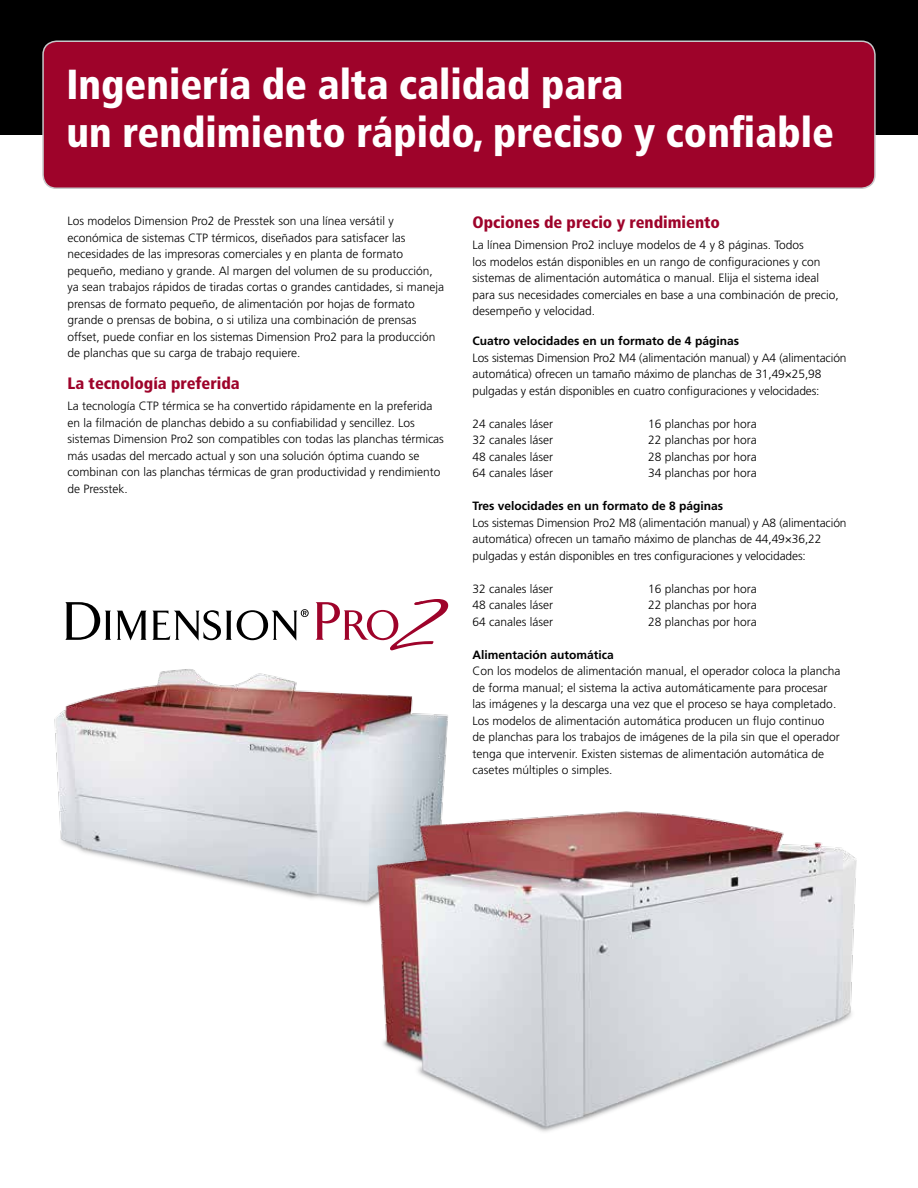
<style>
.page{position:relative;width:918px;height:1188px;background:#fff}
.page>*{position:absolute;margin:0;border:0;box-sizing:border-box;transform-origin:0 0}
.t1{font:900 condensed 42px/48px "Frutiger LT Std";color:#fff}
.t2{font:900 condensed 16.5px "Frutiger LT Std";color:#9e032a}
.t3{font:300 12px/16.5px "Frutiger LT Std";color:#000}
.t4{font:700 12px "Frutiger LT Std";color:#000}
</style>
<div class="page">
<div style="left:0;top:0;width:918px;height:135px;background:#000"></div>
<div style="left:43px;top:41px;width:832px;height:147px;background:#9e032a;border-radius:14px"></div>
<div style="left:42px;top:40px;width:834px;height:149px;border:2px solid #c7c8ca;border-radius:14px"></div>
<img style="left:54px;top:650px;width:394px;height:249px">
<img style="left:324px;top:783px;width:533px;height:349px">
<svg style="left:65px;top:602px;width:46px;height:38px"></svg>
<svg style="left:316px;top:599px;width:132px;height:51px"></svg>
<svg style="left:117px;top:609px;width:192px;height:32px"></svg>
<h1 class="t1" style="left:66px;top:60px;width:769px">Ingeniería de alta calidad para<br>un rendimiento rápido, preciso y confiable</h1>
<p class="t3" style="left:68px;top:213px;width:378px">Los modelos Dimension Pro2 de Presstek son una línea versátil y económica de sistemas CTP térmicos, diseñados para satisfacer las necesidades de las impresoras comerciales y en planta de formato pequeño, mediano y grande. Al margen del volumen de su producción, ya sean trabajos rápidos de tiradas cortas o grandes cantidades, si maneja prensas de formato pequeño, de alimentación por hojas de formato grande o prensas de bobina, o si utiliza una combinación de prensas offset, puede confiar en los sistemas Dimension Pro2 para la producción de planchas que su carga de trabajo requiere.</p>
<h2 class="t2" style="left:68px;top:374px;width:174px">La tecnología preferida</h2>
<p class="t3" style="left:68px;top:398px;width:378px">La tecnología CTP térmica se ha convertido rápidamente en la preferida en la filmación de planchas debido a su confiabilidad y sencillez. Los sistemas Dimension Pro2 son compatibles con todas las planchas térmicas más usadas del mercado actual y son una solución óptima cuando se combinan con las planchas térmicas de gran productividad y rendimiento de Presstek.</p>
<h2 class="t2" style="left:472px;top:213px;width:249px">Opciones de precio y rendimiento</h2>
<p class="t3" style="left:472px;top:237px;width:368px">La línea Dimension Pro2 incluye modelos de 4 y 8 páginas. Todos<br>los modelos están disponibles en un rango de configuraciones y con sistemas de alimentación automática o manual. Elija el sistema ideal para sus necesidades comerciales en base a una combinación de precio, desempeño y velocidad.</p>
<p class="t4" style="left:472px;top:334px;width:268px">Cuatro velocidades en un formato de 4 páginas</p>
<p class="t3" style="left:472px;top:350px;width:376px">Los sistemas Dimension Pro2 M4 (alimentación manual) y A4 (alimentación automática) ofrecen un tamaño máximo de planchas de 31,49×25,98 pulgadas y están disponibles en cuatro configuraciones y velocidades:</p>
<p class="t3" style="left:472px;top:416px;width:82px">24 canales láser</p>
<p class="t3" style="left:648px;top:416px;width:110px">16 planchas por hora</p>
<p class="t3" style="left:472px;top:432px;width:82px">32 canales láser</p>
<p class="t3" style="left:648px;top:432px;width:110px">22 planchas por hora</p>
<p class="t3" style="left:472px;top:449px;width:82px">48 canales láser</p>
<p class="t3" style="left:648px;top:449px;width:110px">28 planchas por hora</p>
<p class="t3" style="left:472px;top:465px;width:82px">64 canales láser</p>
<p class="t3" style="left:648px;top:465px;width:110px">34 planchas por hora</p>
<p class="t4" style="left:472px;top:499px;width:252px">Tres velocidades en un formato de 8 páginas</p>
<p class="t3" style="left:472px;top:515px;width:376px">Los sistemas Dimension Pro2 M8 (alimentación manual) y A8 (alimentación automática) ofrecen un tamaño máximo de planchas de 44,49×36,22 pulgadas y están disponibles en tres configuraciones y velocidades:</p>
<p class="t3" style="left:472px;top:581px;width:82px">32 canales láser</p>
<p class="t3" style="left:648px;top:581px;width:110px">16 planchas por hora</p>
<p class="t3" style="left:472px;top:597px;width:82px">48 canales láser</p>
<p class="t3" style="left:648px;top:597px;width:110px">22 planchas por hora</p>
<p class="t3" style="left:472px;top:614px;width:82px">64 canales láser</p>
<p class="t3" style="left:648px;top:614px;width:110px">28 planchas por hora</p>
<p class="t4" style="left:472px;top:648px;width:143px">Alimentación automática</p>
<p class="t3" style="left:472px;top:663px;width:370px">Con los modelos de alimentación manual, el operador coloca la plancha de forma manual; el sistema la activa automáticamente para procesar las imágenes y la descarga una vez que el proceso se haya completado.<br>Los modelos de alimentación automática producen un flujo continuo<br>de planchas para los trabajos de imágenes de la pila sin que el operador tenga que intervenir. Existen sistemas de alimentación automática de casetes múltiples o simples.</p>
</div>
